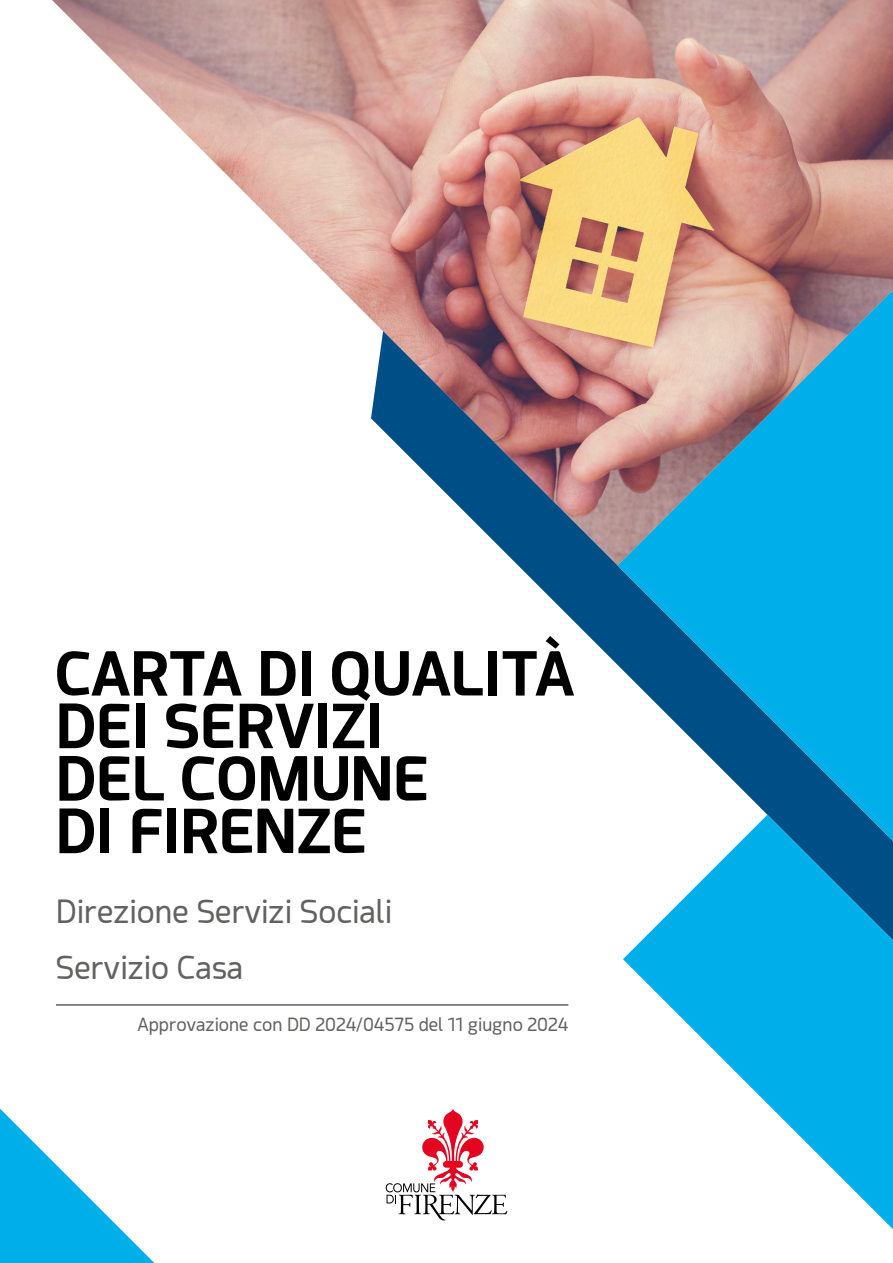
<style>
.page{position:relative;width:893px;height:1263px;background:#fff}
.page>*{position:absolute;margin:0;border:0;box-sizing:border-box;transform-origin:0 0}
.t1{font:700 60px/52.5px "Acephimere";color:#000}
.t2{font:31.5px/55.8px "Acephimere";color:#626261}
.t3{font:18px "Acephimere";color:#626261}
</style>
<div class="page">
<img style="left:52px;top:0;width:841px;height:331px">
<svg style="left:371px;top:331px;width:247px;height:335px"></svg>
<svg style="left:386px;top:1108px;width:121px;height:112px"></svg>
<hr style="left:56px;top:1004px;width:512px;height:2px;background:#626261">
<svg style="left:623px;top:841px;width:270px;height:388px;fill:#00afea"></svg>
<svg style="left:0;top:1108px;width:154px;height:155px"></svg>
<svg style="left:618px;top:290px;width:275px;height:551px;background:#4aa3c7"></svg>
<h1 class="t1" style="left:55px;top:645px;width:520px">CARTA DI QUALITÀ<br>DEI SERVIZI<br>DEL COMUNE<br>DI FIRENZE</h1>
<h2 class="t2" style="left:56px;top:882px;width:338px">Direzione Servizi Sociali<br>Servizio Casa</h2>
<p class="t3" style="left:137px;top:1012px;width:432px">Approvazione con DD 2024/04575 del 11 giugno 2024</p>
</div>
